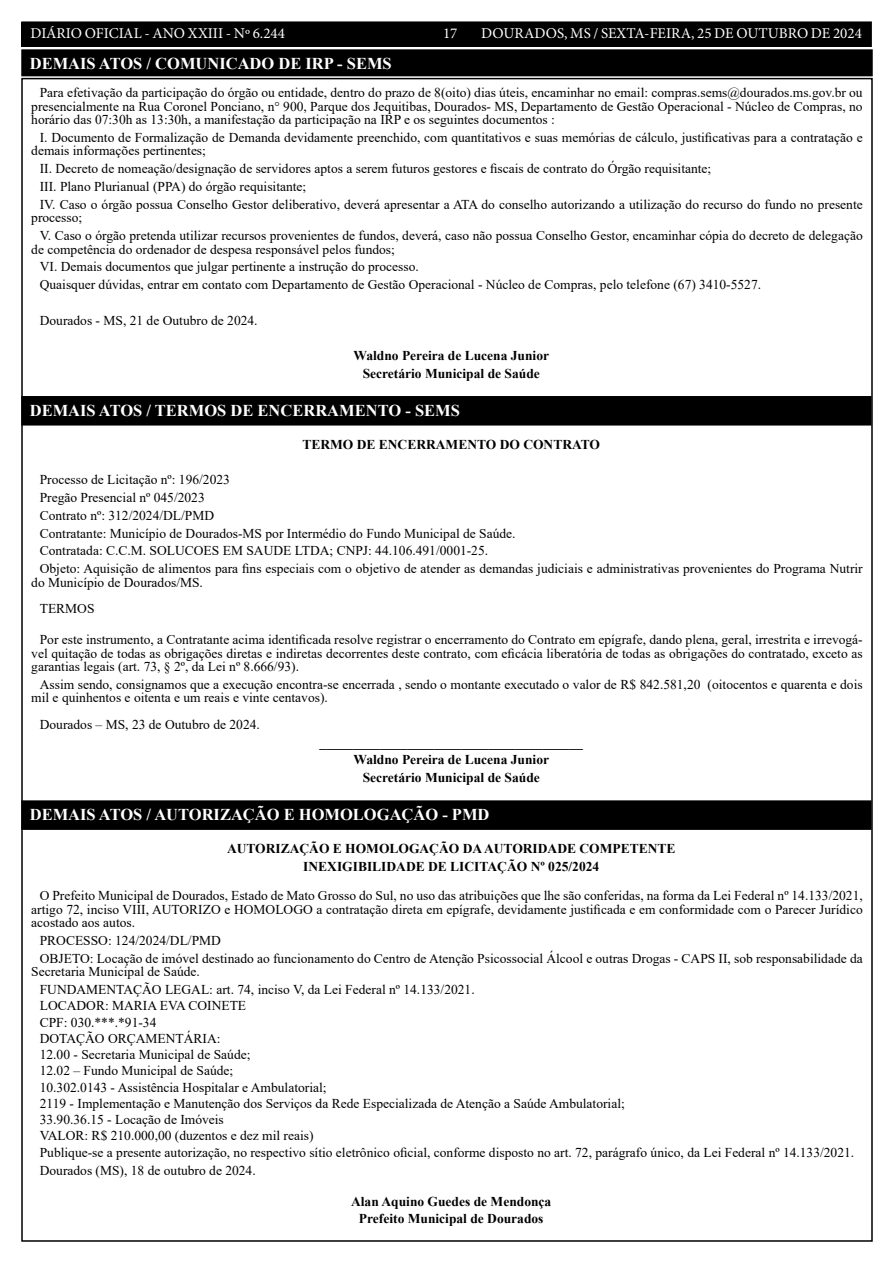
<style>
.page{position:relative;width:893px;height:1263px;background:#fff}
.page>*{position:absolute;margin:0;border:0;box-sizing:border-box;transform-origin:0 0}
.t1{font:700 16.5px "Times New Roman";color:#fff}
.t2{font:15px "Minion Pro";color:#fffefd}
.t3{font:13.5px/17.7px "Times New Roman";color:#000}
.t4{font:700 13.5px/17.7px "Times New Roman";color:#000;text-align:center}
.s1{color:#000}
</style>
<div class="page">
<div style="left:21px;top:22px;width:850px;height:24px;background:#000"></div>
<div style="left:21px;top:21px;width:851px;height:26px;border:2px solid #000"></div>
<div style="left:23px;top:398px;width:846px;height:25px;background:#000"></div>
<div style="left:21px;top:396px;width:850px;height:29px;border:4px solid #000"></div>
<div style="left:23px;top:802px;width:846px;height:26px;background:#000"></div>
<div style="left:21px;top:800px;width:850px;height:30px;border:4px solid #000"></div>
<div style="left:23px;top:51px;width:848px;height:23px;background:#000"></div>
<div style="left:21px;top:49px;width:852px;height:27px;border:4px solid #000"></div>
<p class="t2" style="left:31px;top:24px;width:256px">DIÁRIO OFICIAL - ANO XXIII - Nº <span class="s1">6.244</span></p>
<p class="t2" style="left:443px;top:24px;width:16px">17</p>
<p class="t2" style="left:481px;top:24px;width:382px">DOURADOS, MS / SEXTA-FEIRA, 25 DE OUTUBRO DE 2024</p>
<p class="t1" style="left:30px;top:52px;width:363px">DEMAIS ATOS / COMUNICADO DE IRP - SEMS</p>
<p class="t3" style="left:31px;top:86px;width:833px;line-height:13.5px;text-align:justify;text-indent:9px">Para efetivação da participação do órgão ou entidade, dentro do prazo de 8(oito) dias úteis, encaminhar no email: compras.sems@dourados.ms.gov.br ou presencialmente na Rua Coronel Ponciano, n° 900, Parque dos Jequitibas, Dourados- MS, Departamento de Gestão Operacional - Núcleo de Compras, no horário das 07:30h as 13:30h, a manifestação da participação na IRP e os seguintes documentos :</p>
<p class="t3" style="left:31px;top:130px;width:833px;line-height:13.5px;text-indent:9px">I. Documento de Formalização de Demanda devidamente preenchido, com quantitativos e suas memórias de cálculo, justificativas para a contratação e demais informações pertinentes;</p>
<p class="t3" style="left:40px;top:159px;width:824px">II. Decreto de nomeação/designação de servidores aptos a serem futuros gestores e fiscais de contrato do Órgão requisitante;<br>III. Plano Plurianual (PPA) do órgão requisitante;<br>IV. Caso o órgão possua Conselho Gestor deliberativo, deverá apresentar a ATA do conselho autorizando a utilização do recurso do fundo no presente</p>
<p class="t3" style="left:40px;top:208px;width:824px;text-indent:-9px">processo;<br>V. Caso o órgão pretenda utilizar recursos provenientes de fundos, deverá, caso não possua Conselho Gestor, encaminhar cópia do decreto de delegação</p>
<p class="t3" style="left:40px;top:240px;width:723px;text-indent:-9px">de competência do ordenador de despesa responsável pelos fundos;<br>VI. Demais documentos que julgar pertinente a instrução do processo.<br>Quaisquer dúvidas, entrar em contato com Departamento de Gestão Operacional - Núcleo de Compras, pelo telefone (67) 3410-5527.</p>
<p class="t3" style="left:40px;top:311px;width:219px">Dourados - MS, 21 de Outubro de 2024.</p>
<p class="t4" style="left:354px;top:346px;width:197px">Waldno Pereira de Lucena Junior<br>Secretário Municipal de Saúde</p>
<p class="t1" style="left:30px;top:398px;width:432px">DEMAIS ATOS / TERMOS DE ENCERRAMENTO - SEMS</p>
<p class="t4" style="left:302px;top:435px;width:299px">TERMO DE ENCERRAMENTO DO CONTRATO</p>
<p class="t3" style="left:40px;top:470px;width:824px">Processo de Licitação nº: 196/2023<br>Pregão Presencial nº 045/2023<br>Contrato nº: 312/2024/DL/PMD<br>Contratante: Município de Dourados-MS por Intermédio do Fundo Municipal de Saúde.<br>Contratada: C.C.M. SOLUCOES EM SAUDE LTDA; CNPJ: 44.106.491/0001-25.<br>Objeto: Aquisição de alimentos para fins especiais com o objetivo de atender as demandas judiciais e administrativas provenientes do Programa Nutrir</p>
<p class="t3" style="left:40px;top:568px;width:165px;line-height:26.5px;text-indent:-9px">do Município de Dourados/MS.<br>TERMOS</p>
<p class="t3" style="left:31px;top:632px;width:833px;line-height:13.5px;text-align:justify;text-indent:9px">Por este instrumento, a Contratante acima identificada resolve registrar o encerramento do Contrato em epígrafe, dando plena, geral, irrestrita e irrevogá&shy;vel quitação de todas as obrigações diretas e indiretas decorrentes deste contrato, com eficácia liberatória de todas as obrigações do contratado, exceto as garantias legais (art. 73, § 2º, da Lei nº 8.666/93).</p>
<p class="t3" style="left:31px;top:677px;width:833px;line-height:13.5px;text-indent:9px">Assim sendo, consignamos que a execução encontra-se encerrada , sendo o montante executado o valor de R$ 842.581,20 (oitocentos e quarenta e dois mil e quinhentos e oitenta e um reais e vinte centavos).</p>
<p class="t3" style="left:40px;top:715px;width:222px">Dourados – MS, 23 de Outubro de 2024.</p>
<p class="t4" style="left:320px;top:733px;width:265px">_______________________________________<br>Waldno Pereira de Lucena Junior<br>Secretário Municipal de Saúde</p>
<p class="t1" style="left:30px;top:803px;width:461px">DEMAIS ATOS / AUTORIZAÇÃO E HOMOLOGAÇÃO - PMD</p>
<p class="t4" style="left:227px;top:839px;width:450px">AUTORIZAÇÃO E HOMOLOGAÇÃO DA AUTORIDADE COMPETENTE<br>INEXIGIBILIDADE DE LICITAÇÃO Nº 025/2024</p>
<p class="t3" style="left:31px;top:889px;width:833px;line-height:13.5px;text-align:justify;text-indent:9px">O Prefeito Municipal de Dourados, Estado de Mato Grosso do Sul, no uso das atribuições que lhe são conferidas, na forma da Lei Federal nº 14.133/2021, artigo 72, inciso VIII, AUTORIZO e HOMOLOGO a contratação direta em epígrafe, devidamente justificada e em conformidade com o Parecer Jurídico acostado aos autos.</p>
<p class="t3" style="left:40px;top:931px;width:824px">PROCESSO: 124/2024/DL/PMD<br>OBJETO: Locação de imóvel destinado ao funcionamento do Centro de Atenção Psicossocial Álcool e outras Drogas - CAPS II, sob responsabilidade da</p>
<p class="t3" style="left:40px;top:963px;width:436px;text-indent:-9px">Secretaria Municipal de Saúde.<br>FUNDAMENTAÇÃO LEGAL: art. 74, inciso V, da Lei Federal nº 14.133/2021.</p>
<p class="t3" style="left:40px;top:997px;width:816px;line-height:16.2px">LOCADOR: MARIA EVA COINETE<br>CPF: 030.***.*91-34<br>DOTAÇÃO ORÇAMENTÁRIA:<br>12.00 - Secretaria Municipal de Saúde;<br>12.02 – Fundo Municipal de Saúde;<br>10.302.0143 - Assistência Hospitalar e Ambulatorial;<br>2119 - Implementação e Manutenção dos Serviços da Rede Especializada de Atenção a Saúde Ambulatorial;<br>33.90.36.15 - Locação de Imóveis<br>VALOR: R$ 210.000,00 (duzentos e dez mil reais)<br>Publique-se a presente autorização, no respectivo sítio eletrônico oficial, conforme disposto no art. 72, parágrafo único, da Lei Federal nº 14.133/2021.</p>
<p class="t3" style="left:40px;top:1161px;width:217px">Dourados (MS), 18 de outubro de 2024.</p>
<p class="t4" style="left:351px;top:1192px;width:202px">Alan Aquino Guedes de Mendonça<br>Prefeito Municipal de Dourados</p>
</div>
